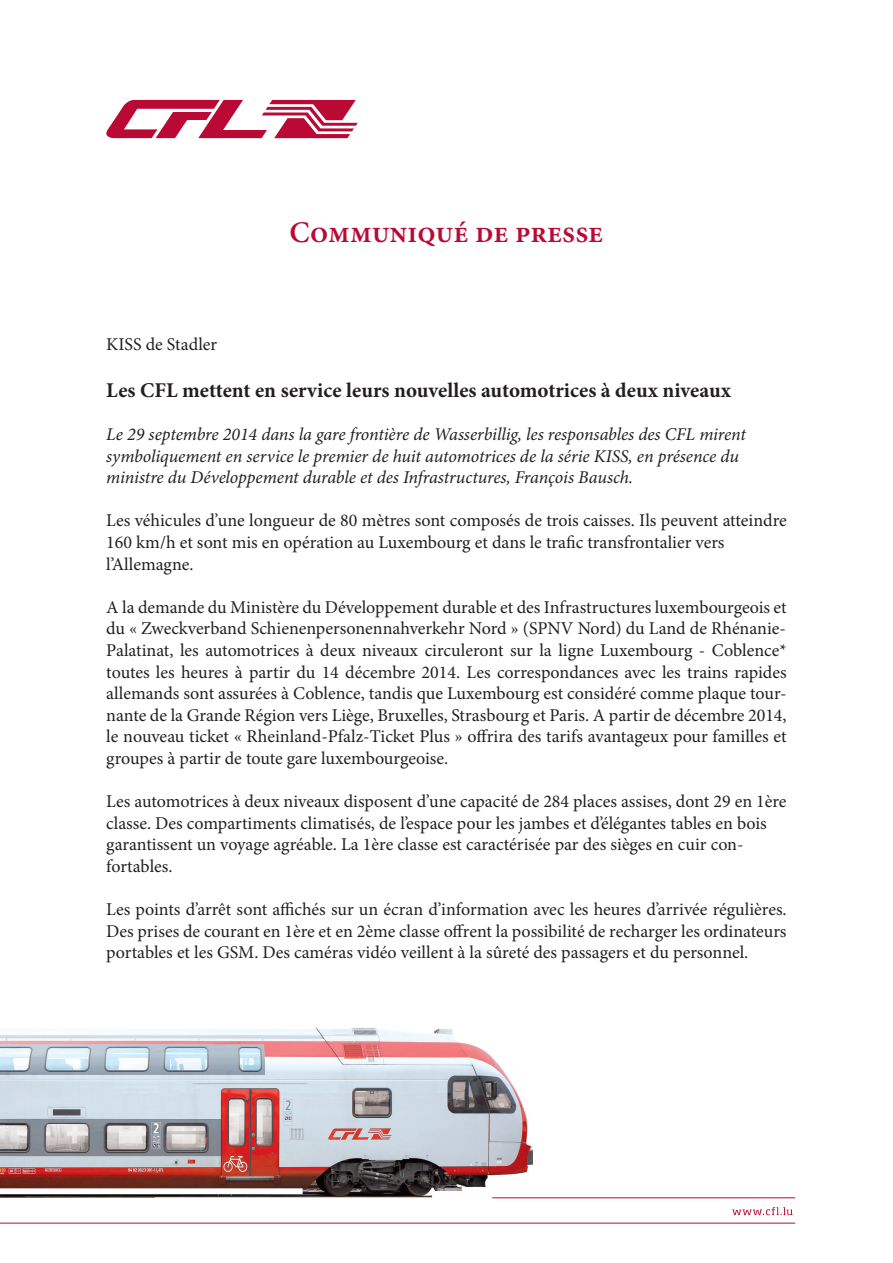
<style>
.page{position:relative;width:893px;height:1263px;background:#fff}
.page>*{position:absolute;margin:0;border:0;box-sizing:border-box;transform-origin:0 0}
.t1{font:600 30px "Minion Pro";color:#ba0934}
.t2{font:700 21px "Minion Pro";color:#231f20}
.t3{font:18px/21.6px "Minion Pro";color:#231f20}
.t4{font:italic 18px "Minion Pro";letter-spacing:-.005em;color:#231f20}
</style>
<div class="page">
<svg style="left:732px;top:1207px;width:61px;height:8px"></svg>
<svg style="left:106px;top:100px;width:252px;height:38px"></svg>
<img style="left:0;top:1028px;width:533px;height:195px">
<hr style="left:0;top:1223px;width:795px;height:1px;background:#ba0934">
<hr style="left:492px;top:1197px;width:303px;height:1px;background:#ba0934">
<p class="t1" style="left:290px;top:212px;width:315px">Communiqué de presse</p>
<p class="t3" style="left:106px;top:333px;width:112px">KISS de Stadler</p>
<p class="t2" style="left:106px;top:375px;width:626px">Les CFL mettent en service leurs nouvelles automotrices à deux niveaux</p>
<p class="t4" style="left:106px;top:422px;width:641px">Le 29 septembre 2014 dans la gare frontière de Wasserbillig, les responsables des CFL mirent</p>
<p class="t4" style="left:106px;top:443px;width:634px">symboliquement en service le premier de huit automotrices de la série KISS, en présence du</p>
<p class="t4" style="left:106px;top:465px;width:528px">ministre du Développement durable et des Infrastructures, François Bausch.</p>
<p class="t3" style="left:106px;top:510px;width:682px">Les véhicules d’une longueur de 80 mètres sont composés de trois caisses. Ils peuvent atteindre<br>160 km/h et sont mis en opération au Luxembourg et dans le trafic transfrontalier vers</p>
<p class="t3" style="left:106px;top:553px;width:89px">l’Allemagne.</p>
<p class="t3" style="left:106px;top:596px;width:682px">A la demande du Ministère du Développement durable et des Infrastructures luxembourgeois et du « Zweckverband Schienenpersonennahverkehr Nord » (SPNV Nord) du Land de Rhénanie-</p>
<p class="t3" style="left:106px;top:639px;width:682px;text-align:justify">Palatinat, les automotrices à deux niveaux circuleront sur la ligne Luxembourg - Coblence* toutes les heures à partir du 14 décembre 2014. Les correspondances avec les trains rapides allemands sont assurées à Coblence, tandis que Luxembourg est considéré comme plaque tour&shy;nante de la Grande Région vers Liège, Bruxelles, Strasbourg et Paris. A partir de décembre 2014, le nouveau ticket « Rheinland-Pfalz-Ticket Plus » offrira des tarifs avantageux pour familles et groupes à partir de toute gare luxembourgeoise.</p>
<p class="t3" style="left:106px;top:791px;width:682px">Les automotrices à deux niveaux disposent d’une capacité de 284 places assises, dont 29 en 1ère classe. Des compartiments climatisés, de l’espace pour les jambes et d’élégantes tables en bois</p>
<p class="t3" style="left:106px;top:834px;width:639px">garantissent un voyage agréable. La 1ère classe est caractérisée par des sièges en cuir con-</p>
<p class="t3" style="left:106px;top:855px;width:68px">fortables.</p>
<p class="t3" style="left:106px;top:899px;width:682px;text-align:justify">Les points d’arrêt sont affichés sur un écran d’information avec les heures d’arrivée régulières.<br>Des prises de courant en 1ère et en 2ème classe offrent la possibilité de recharger les ordinateurs portables et les GSM. Des caméras vidéo veillent à la sûreté des passagers et du personnel.</p>
</div>
